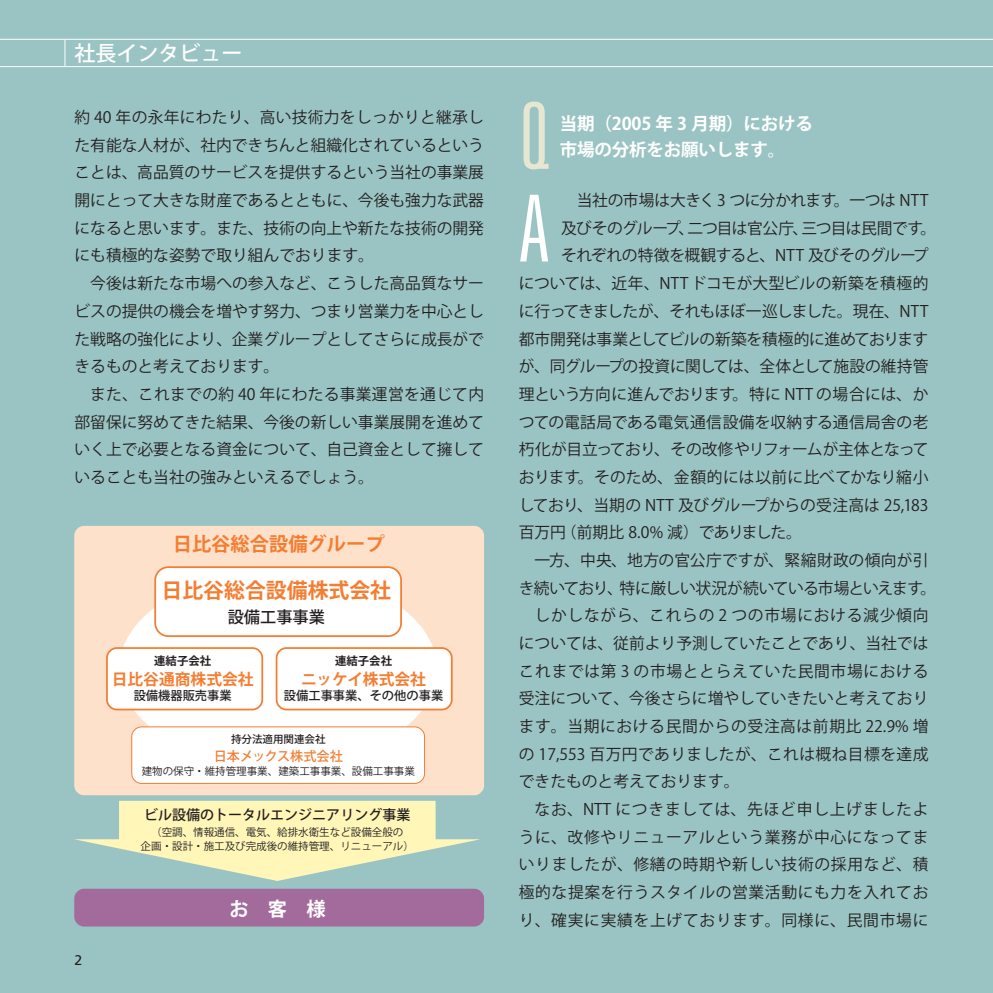
<style>
.page{position:relative;width:993px;height:993px;background:#fff}
.page>*{position:absolute;margin:0;border:0;box-sizing:border-box;transform-origin:0 0}
.t1{font:300 ultra-condensed 92.4px "Univers";color:#fff}
.t2{font:300 ultra-condensed 92.4px "Univers";color:#e7e6d3}
.t3{font:21px "Koz Go Std Medium 90 pv RKSJ H";color:#fff}
.t4{font:20.82px "Koz Go Std Bold 90 pv RKSJ H";color:#f47d31}
.t5{font:19.25px "Koz Go Std Bold 90 pv RKSJ H";color:#f47d31}
.t6{font:19.25px "Koz Go Std Bold 90 pv RKSJ H";color:#fff}
.t7{font:17.5px/26.2px "Koz Go Std Bold 90 pv RKSJ H";letter-spacing:-.01em;color:#fff}
.t8{font:16.28px "Koz Go Std Medium 90 pv RKSJ H";color:#231f20}
.t9{font:15.75px/27.7px "Koz Go Std Regular 90 pv RKSJ H";color:#231f20;text-align:justify}
.t10{font:15.75px "Koz Go Std Regular 90 pv RKSJ H";letter-spacing:.04em;color:#231f20}
.t11{font:15.75px "Koz Go Std Regular 90 pv RKSJ H";letter-spacing:.045em;color:#231f20}
.t12{font:15.75px "Koz Go Std Regular 90 pv RKSJ H";letter-spacing:-.03em;color:#231f20}
.t13{font:15.75px "Koz Go Std Regular 90 pv RKSJ H";letter-spacing:-.02em;color:#231f20}
.t14{font:15.75px "Koz Go Std Regular 90 pv RKSJ H";letter-spacing:-.025em;color:#231f20}
.t15{font:15.75px "Koz Go Std Regular 90 pv RKSJ H";letter-spacing:-.04em;color:#231f20}
.t16{font:15.75px "Koz Go Std Regular 90 pv RKSJ H";letter-spacing:.025em;color:#231f20}
.t17{font:15.75px "Koz Go Std Regular 90 pv RKSJ H";letter-spacing:-.035em;color:#231f20}
.t18{font:15.75px "Koz Go Std Regular 90 pv RKSJ H";letter-spacing:.05em;color:#231f20}
.t19{font:15.75px "Koz Go Std Regular 90 pv RKSJ H";letter-spacing:-.05em;color:#231f20}
.t20{font:15.75px "Koz Go Std Bold 90 pv RKSJ H";color:#f47d31}
.t21{font:15.75px "Koz Go Std Bold 90 pv RKSJ H";letter-spacing:-.02em;color:#f47d31}
.t22{font:14px "Koz Go Std Medium 90 pv RKSJ H";color:#231f20}
.t23{font:14px "Frutiger";color:#231f20}
.t24{font:13.12px "Koz Go Std Medium 90 pv RKSJ H";color:#f47d31}
.t25{font:12.25px "Koz Go Std Medium 90 pv RKSJ H";color:#231f20}
.t26{font:11.38px "Koz Go Std Bold 90 pv RKSJ H";color:#231f20}
.t27{font:10.5px/14px "Koz Go Std Regular 90 pv RKSJ H";color:#231f20;text-align:center}
.t28{font:10.5px "Koz Go Std Medium 90 pv RKSJ H";color:#231f20}
</style>
<div class="page">
<div style="left:0;top:0;width:992px;height:992px;background:#9ac4c3"></div>
<svg style="left:64px;top:40px;width:1px;height:26px"></svg>
<hr style="left:0;top:39px;width:992px;height:1px;background:#fff">
<hr style="left:0;top:66px;width:992px;height:1px;background:#fff">
<div style="left:74px;top:525px;width:410px;height:270px;background:#fee1cb;border-radius:10px"></div>
<div style="left:119px;top:571px;width:318px;height:195px;background:#fff;border-radius:50%"></div>
<svg style="left:75px;top:800px;width:405px;height:80px"></svg>
<div style="left:74px;top:888px;width:410px;height:38px;background:#a36a9c;border-radius:10px"></div>
<div style="left:155px;top:567px;width:246px;height:69px;background:#fff;border-radius:13px"></div>
<div style="left:154px;top:566px;width:248px;height:70px;border:2px solid #f47d31;border-radius:13px"></div>
<div style="left:107px;top:647px;width:155px;height:62px;background:#fff;border-radius:10px"></div>
<div style="left:106px;top:647px;width:157px;height:63px;border:2px solid #f47d31;border-radius:10px"></div>
<div style="left:276px;top:647px;width:175px;height:62px;background:#fff;border-radius:10px"></div>
<div style="left:275px;top:647px;width:177px;height:63px;border:2px solid #f47d31;border-radius:10px"></div>
<div style="left:132px;top:726px;width:292px;height:57px;background:#fff;border-radius:10px"></div>
<div style="left:131px;top:726px;width:293px;height:57px;border:1px solid #f47d31;border-radius:10px"></div>
<h2 class="t3" style="left:74px;top:46px;width:169px">社長インタビュー</h2>
<p class="t9" style="left:74px;top:105px;width:411px">約 40 年の永年にわたり、高い技術力をしっかりと継承した有能な人材が、社内できちんと組織化されているということは、高品質のサービスを提供するという当社の事業展開にとって大きな財産であるとともに、今後も強力な武器になると思います。また、技術の向上や新たな技術の開発にも積極的な姿勢で取り組んでおります。</p>
<p class="t9" style="left:74px;top:271px;width:411px;text-indent:16px">今後は新たな市場への参入など、こうした高品質なサービスの提供の機会を増やす努力、つまり営業力を中心とした戦略の強化により、企業グループとしてさらに成長ができるものと考えております。</p>
<p class="t9" style="left:74px;top:382px;width:411px;text-indent:16px">また、これまでの約 40 年にわたる事業運営を通じて内部留保に努めてきた結果、今後の新しい事業展開を進めていく上で必要となる資金について、自己資金として擁していることも当社の強みといえるでしょう。</p>
<p class="t5" style="left:173px;top:536px;width:213px">日比谷総合設備グループ</p>
<h3 class="t4" style="left:161px;top:581px;width:231px">日比谷総合設備株式会社</h3>
<p class="t8" style="left:227px;top:610px;width:99px">設備工事事業</p>
<p class="t26" style="left:154px;top:656px;width:58px">連結子会社</p>
<p class="t20" style="left:112px;top:672px;width:143px">日比谷通商株式会社</p>
<p class="t25" style="left:134px;top:690px;width:99px">設備機器販売事業</p>
<p class="t26" style="left:335px;top:656px;width:58px">連結子会社</p>
<p class="t21" style="left:301px;top:672px;width:126px">ニッケイ株式会社</p>
<p class="t25" style="left:284px;top:690px;width:161px">設備工事事業、その他の事業</p>
<p class="t28" style="left:231px;top:735px;width:96px">持分法適用関連会社</p>
<p class="t24" style="left:214px;top:750px;width:130px">日本メックス株式会社</p>
<p class="t27" style="left:142px;top:764px;width:274px">建物の保守・維持管理事業、建築工事事業、設備工事事業</p>
<p class="t22" style="left:144px;top:809px;width:267px">ビル設備のトータルエンジニアリング事業</p>
<p class="t27" style="left:141px;top:826px;width:274px">（空調、情報通信、電気、給排水衛生など設備全般の<br>企画・設計・施工及び完成後の維持管理、リニューアル）</p>
<p class="t23" style="left:74px;top:953px;width:9px">2</p>
<p class="t6" style="left:229px;top:900px;width:98px">お　客　様</p>
<h1 class="t2" style="left:518px;top:102px;width:32px">Q</h1>
<p class="t7" style="left:559px;top:113px;width:255px">当期（2005 年 3 月期）における市場の分析をお願いします。</p>
<h1 class="t1" style="left:518px;top:195px;width:32px">A</h1>
<p class="t14" style="left:576px;top:194px;width:353px">当社の市場は大きく 3 つに分かれます。一つは NTT</p>
<p class="t17" style="left:561px;top:222px;width:376px">及びそのグループ、二つ目は官公庁、三つ目は民間です。</p>
<p class="t13" style="left:561px;top:249px;width:369px">それぞれの特徴を概観すると、NTT 及びそのグループ</p>
<p class="t9" style="left:518px;top:271px;width:411px">については、近年、NTT ドコモが大型ビルの新築を積極的</p>
<p class="t12" style="left:518px;top:305px;width:411px">に行ってきましたが、それもほぼ一巡しました。現在、NTT</p>
<p class="t13" style="left:518px;top:332px;width:411px">都市開発は事業としてビルの新築を積極的に進めております</p>
<p class="t14" style="left:518px;top:360px;width:411px">が、同グループの投資に関しては、全体として施設の維持管</p>
<p class="t9" style="left:518px;top:382px;width:411px">理という方向に進んでおります。特に NTT の場合には、か</p>
<p class="t9" style="left:518px;top:410px;width:411px">つての電話局である電気通信設備を収納する通信局舎の老</p>
<p class="t12" style="left:518px;top:443px;width:411px">朽化が目立っており、その改修やリフォームが主体となって</p>
<p class="t9" style="left:518px;top:465px;width:411px">おります。そのため、金額的には以前に比べてかなり縮小</p>
<p class="t9" style="left:518px;top:492px;width:411px">しており、当期の NTT 及びグループからの受注高は 25,183</p>
<p class="t19" style="left:518px;top:526px;width:284px">百万円（前期比 8.0% 減）でありました。</p>
<p class="t9" style="left:534px;top:548px;width:395px">一方、中央、地方の官公庁ですが、緊縮財政の傾向が引</p>
<p class="t15" style="left:518px;top:581px;width:419px">き続いており、特に厳しい状況が続いている市場といえます。</p>
<p class="t11" style="left:534px;top:609px;width:395px">しかしながら、これらの 2 つの市場における減少傾向</p>
<p class="t9" style="left:518px;top:631px;width:411px">については、従前より予測していたことであり、当社では</p>
<p class="t10" style="left:518px;top:664px;width:411px">これまでは第 3 の市場ととらえていた民間市場における</p>
<p class="t9" style="left:518px;top:686px;width:411px">受注について、今後さらに増やしていきたいと考えており</p>
<p class="t10" style="left:518px;top:719px;width:411px">ます。当期における民間からの受注高は前期比 22.9% 増</p>
<p class="t16" style="left:518px;top:747px;width:411px">の 17,553 百万円でありましたが、これは概ね目標を達成</p>
<p class="t9" style="left:518px;top:769px;width:222px">できたものと考えております。</p>
<p class="t18" style="left:534px;top:802px;width:395px">なお、NTT につきましては、先ほど申し上げましたよ</p>
<p class="t10" style="left:518px;top:830px;width:411px">うに、改修やリニューアルという業務が中心になってま</p>
<p class="t11" style="left:518px;top:858px;width:411px">いりましたが、修繕の時期や新しい技術の採用など、積</p>
<p class="t10" style="left:518px;top:885px;width:411px">極的な提案を行うスタイルの営業活動にも力を入れてお</p>
<p class="t11" style="left:518px;top:913px;width:411px">り、確実に実績を上げております。同様に、民間市場に</p>
</div>
